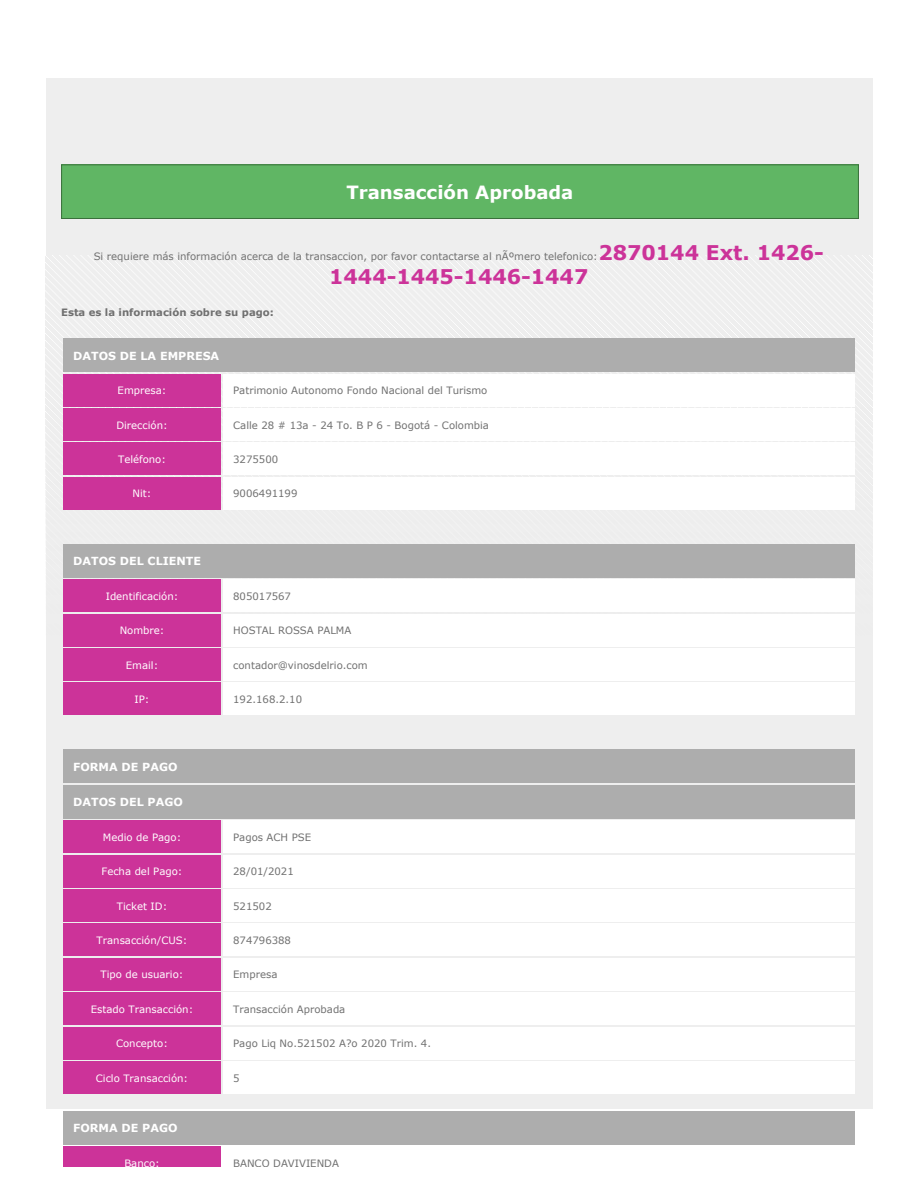
<style>
.page{position:relative;width:918px;height:1188px;background:#fff}
.page>*{position:absolute;margin:0;border:0;box-sizing:border-box;transform-origin:0 0}
.t1{font:700 20.25px "Verdana";color:#c39}
.t2{font:700 18.3px "Verdana";color:#fff}
.t3{font:700 11.1px "Verdana";color:#fff}
.t4{font:10.2px "Verdana";color:#707070}
.t5{font:10.2px "Verdana";color:#fff}
.t6{font:700 10.2px "Verdana";color:#707070}
.s1{font-weight:700;font-size:20.25px;color:#c39}
</style>
<div class="page">
<div style="left:46px;top:78px;width:826px;height:1031px;background:#eee"></div>
<img style="left:46px;top:255px;width:826px;height:805px">
<div style="left:63px;top:338px;width:792px;height:34px;background:#adadad"></div>
<div style="left:63px;top:374px;width:158px;height:32px;background:#c39"></div>
<div style="left:223px;top:374px;width:632px;height:32px;background:#fff"></div>
<div style="left:63px;top:408px;width:158px;height:33px;background:#c39"></div>
<div style="left:223px;top:408px;width:632px;height:33px;background:#fff"></div>
<div style="left:63px;top:443px;width:158px;height:32px;background:#c39"></div>
<div style="left:223px;top:443px;width:632px;height:32px;background:#fff"></div>
<div style="left:63px;top:477px;width:158px;height:33px;background:#c39"></div>
<div style="left:223px;top:477px;width:632px;height:33px;background:#fff"></div>
<div style="left:63px;top:544px;width:792px;height:33px;background:#adadad"></div>
<div style="left:63px;top:579px;width:158px;height:33px;background:#c39"></div>
<div style="left:223px;top:579px;width:632px;height:33px;background:#fff"></div>
<div style="left:63px;top:614px;width:158px;height:32px;background:#c39"></div>
<div style="left:223px;top:614px;width:632px;height:32px;background:#fff"></div>
<div style="left:63px;top:648px;width:158px;height:33px;background:#c39"></div>
<div style="left:223px;top:648px;width:632px;height:33px;background:#fff"></div>
<div style="left:63px;top:683px;width:158px;height:32px;background:#c39"></div>
<div style="left:223px;top:683px;width:632px;height:32px;background:#fff"></div>
<div style="left:63px;top:750px;width:792px;height:33px;background:#adadad"></div>
<div style="left:63px;top:1111px;width:792px;height:33px;background:#adadad"></div>
<div style="left:63px;top:785px;width:792px;height:33px;background:#adadad"></div>
<div style="left:63px;top:820px;width:158px;height:33px;background:#c39"></div>
<div style="left:223px;top:820px;width:632px;height:33px;background:#fff"></div>
<div style="left:63px;top:855px;width:158px;height:32px;background:#c39"></div>
<div style="left:223px;top:855px;width:632px;height:32px;background:#fff"></div>
<div style="left:63px;top:889px;width:158px;height:33px;background:#c39"></div>
<div style="left:223px;top:889px;width:632px;height:33px;background:#fff"></div>
<div style="left:63px;top:924px;width:158px;height:32px;background:#c39"></div>
<div style="left:223px;top:924px;width:632px;height:32px;background:#fff"></div>
<div style="left:63px;top:958px;width:158px;height:33px;background:#c39"></div>
<div style="left:223px;top:958px;width:632px;height:33px;background:#fff"></div>
<div style="left:63px;top:993px;width:158px;height:32px;background:#c39"></div>
<div style="left:223px;top:993px;width:632px;height:32px;background:#fff"></div>
<div style="left:63px;top:1027px;width:158px;height:32px;background:#c39"></div>
<div style="left:223px;top:1027px;width:632px;height:32px;background:#fff"></div>
<div style="left:63px;top:1061px;width:158px;height:33px;background:#c39"></div>
<div style="left:223px;top:1061px;width:632px;height:33px;background:#fff"></div>
<div style="left:63px;top:1146px;width:158px;height:20px;background:#c39"></div>
<div style="left:61px;top:164px;width:798px;height:55px;background:#60b664"></div>
<div style="left:61px;top:164px;width:798px;height:55px;border:1px solid #3a713c"></div>
<h2 class="t2" style="left:346px;top:180px;width:229px">Transacción Aprobada</h2>
<p class="t4" style="left:94px;top:249px;width:732px">Si requiere más información acerca de la transaccion, por favor contactarse al nÃºmero telefonico:<span class="s1">2870144 Ext. 1426-</span></p>
<h1 class="t1" style="left:329px;top:263px;width:261px">1444-1445-1446-1447</h1>
<p class="t6" style="left:61px;top:306px;width:214px">Esta es la información sobre su pago:</p>
<p class="t3" style="left:73px;top:349px;width:148px">DATOS DE LA EMPRESA</p>
<p class="t5" style="left:118px;top:384px;width:50px">Empresa:</p>
<p class="t4" style="left:233px;top:384px;width:256px">Patrimonio Autonomo Fondo Nacional del Turismo</p>
<p class="t5" style="left:116px;top:418px;width:53px">Dirección:</p>
<p class="t4" style="left:233px;top:418px;width:257px">Calle 28 # 13a - 24 To. B P 6 - Bogotá - Colombia</p>
<p class="t5" style="left:118px;top:453px;width:49px">Teléfono:</p>
<p class="t4" style="left:233px;top:453px;width:47px">3275500</p>
<p class="t5" style="left:133px;top:487px;width:20px">Nit:</p>
<p class="t4" style="left:233px;top:487px;width:66px">9006491199</p>
<p class="t3" style="left:73px;top:554px;width:129px">DATOS DEL CLIENTE</p>
<p class="t5" style="left:106px;top:589px;width:74px">Identificación:</p>
<p class="t4" style="left:233px;top:589px;width:59px">805017567</p>
<p class="t5" style="left:120px;top:624px;width:46px">Nombre:</p>
<p class="t4" style="left:233px;top:624px;width:120px">HOSTAL ROSSA PALMA</p>
<p class="t5" style="left:126px;top:658px;width:34px">Email:</p>
<p class="t4" style="left:233px;top:658px;width:136px">contador@vinosdelrio.com</p>
<p class="t5" style="left:135px;top:693px;width:16px">IP:</p>
<p class="t4" style="left:233px;top:693px;width:70px">192.168.2.10</p>
<p class="t3" style="left:73px;top:760px;width:106px">FORMA DE PAGO</p>
<p class="t3" style="left:73px;top:795px;width:111px">DATOS DEL PAGO</p>
<p class="t5" style="left:103px;top:830px;width:80px">Medio de Pago:</p>
<p class="t4" style="left:233px;top:830px;width:80px">Pagos ACH PSE</p>
<p class="t5" style="left:102px;top:865px;width:83px">Fecha del Pago:</p>
<p class="t4" style="left:233px;top:865px;width:62px">28/01/2021</p>
<p class="t5" style="left:117px;top:899px;width:52px">Ticket ID:</p>
<p class="t4" style="left:233px;top:899px;width:40px">521502</p>
<p class="t5" style="left:97px;top:934px;width:92px">Transacción/CUS:</p>
<p class="t4" style="left:233px;top:934px;width:59px">874796388</p>
<p class="t5" style="left:101px;top:968px;width:84px">Tipo de usuario:</p>
<p class="t4" style="left:233px;top:968px;width:46px">Empresa</p>
<p class="t5" style="left:91px;top:1003px;width:104px">Estado Transacción:</p>
<p class="t4" style="left:233px;top:1003px;width:114px">Transacción Aprobada</p>
<p class="t5" style="left:116px;top:1037px;width:53px">Concepto:</p>
<p class="t4" style="left:233px;top:1037px;width:199px">Pago Liq No.521502 A?o 2020 Trim. 4.</p>
<p class="t5" style="left:96px;top:1071px;width:94px">Ciclo Transacción:</p>
<p class="t4" style="left:233px;top:1071px;width:8px">5</p>
<p class="t3" style="left:73px;top:1121px;width:106px">FORMA DE PAGO</p>
<p class="t5" style="left:124px;top:1156px;width:37px">Banco:</p>
<p class="t4" style="left:233px;top:1156px;width:107px">BANCO DAVIVIENDA</p>
</div>
